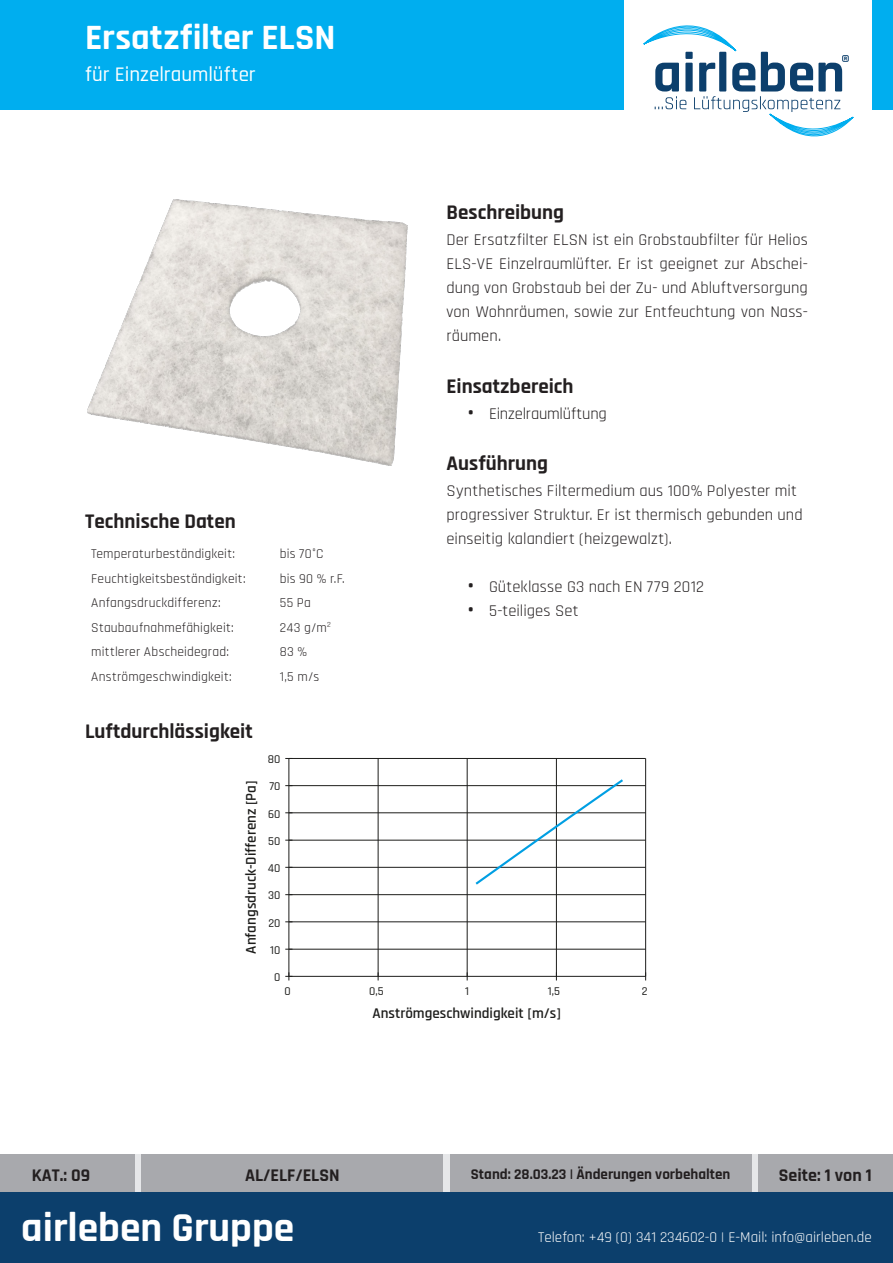
<style>
.page{position:relative;width:893px;height:1263px;background:#fff}
.page>*{position:absolute;margin:0;border:0;box-sizing:border-box;transform-origin:0 0}
.t1{font:700 41.55px "Rajdhani";color:#fff}
.t2{font:700 36px "Rajdhani";letter-spacing:.005em;color:#fff}
.t3{font:700 21px "Rajdhani";color:#231f20}
.t4{font:500 21px "Rajdhani";letter-spacing:-.005em;color:#fff}
.t5{font:700 18px "Rajdhani";color:#231f20}
.t6{font:16.5px/24px "Rajdhani";letter-spacing:.005em;color:#231f20}
.t7{font:16.5px "Rajdhani";letter-spacing:-.015em;color:#231f20}
.t8{font:600 15px "Rajdhani";color:#1d1d1b}
.t9{font:15px "Rajdhani";color:#fff}
.t10{font:700 15px "Rajdhani";color:#231f20}
.t11{font:13.5px "Rajdhani";letter-spacing:.015em;color:#231f20}
.t12{font:500 12px "Rajdhani";color:#1d1d1b}
.s1{font-weight:700;font-size:21px}
</style>
<div class="page">
<div style="left:0;top:0;width:893px;height:109px;background:#00aeef"></div>
<div style="left:625px;top:0;width:247px;height:149px;background:#fff"></div>
<svg style="left:643px;top:26px;width:210px;height:110px"></svg>
<div style="left:0;top:1154px;width:893px;height:39px;background:#e6e7e9"></div>
<div style="left:758px;top:1154px;width:135px;height:39px;background:#a8a9ad"></div>
<div style="left:0;top:1154px;width:135px;height:39px;background:#a8a9ad"></div>
<div style="left:450px;top:1154px;width:302px;height:39px;background:#a8a9ad"></div>
<div style="left:141px;top:1154px;width:302px;height:39px;background:#a8a9ad"></div>
<div style="left:0;top:1193px;width:893px;height:70px;background:#0c3f6c"></div>
<img style="left:88px;top:200px;width:319px;height:266px">
<hr style="left:289px;top:949px;width:357px;height:1px;background:#1d1d1b">
<hr style="left:289px;top:921px;width:357px;height:1px;background:#1d1d1b">
<hr style="left:289px;top:894px;width:357px;height:1px;background:#1d1d1b">
<hr style="left:289px;top:867px;width:357px;height:1px;background:#1d1d1b">
<hr style="left:289px;top:840px;width:357px;height:1px;background:#1d1d1b">
<hr style="left:289px;top:812px;width:357px;height:1px;background:#1d1d1b">
<hr style="left:289px;top:785px;width:357px;height:1px;background:#1d1d1b">
<hr style="left:289px;top:758px;width:357px;height:1px;background:#1d1d1b">
<hr style="left:378px;top:758px;width:1px;height:218px;background:#1d1d1b">
<hr style="left:467px;top:758px;width:1px;height:218px;background:#1d1d1b">
<hr style="left:556px;top:758px;width:1px;height:218px;background:#1d1d1b">
<hr style="left:645px;top:758px;width:1px;height:218px;background:#1d1d1b">
<hr style="left:289px;top:758px;width:1px;height:218px;background:#1d1d1b">
<hr style="left:289px;top:976px;width:357px;height:1px;background:#1d1d1b">
<svg style="left:285px;top:972px;width:7px;height:8px"></svg>
<svg style="left:473px;top:777px;width:152px;height:110px"></svg>
<p class="t2" style="left:85px;top:16px;width:252px">Ersatzfilter ELSN</p>
<p class="t4" style="left:85px;top:62px;width:172px">für Einzelraumlüfter</p>
<p class="t3" style="left:85px;top:508px;width:152px">Technische Daten</p>
<p class="t11" style="left:91px;top:545px;width:145px">Temperaturbeständigkeit:</p>
<p class="t11" style="left:280px;top:545px;width:45px">bis 70°C</p>
<p class="t11" style="left:91px;top:571px;width:156px">Feuchtigkeitsbeständigkeit:</p>
<p class="t11" style="left:280px;top:571px;width:67px">bis 90 % r.F.</p>
<p class="t11" style="left:91px;top:595px;width:131px">Anfangsdruckdifferenz:</p>
<p class="t11" style="left:280px;top:595px;width:33px">55 Pa</p>
<p class="t11" style="left:91px;top:620px;width:144px">Staubaufnahmefähigkeit:</p>
<p class="t11" style="left:280px;top:620px;width:53px">243 g/m<sup>2</sup></p>
<p class="t11" style="left:91px;top:644px;width:139px">mittlerer Abscheidegrad:</p>
<p class="t11" style="left:280px;top:644px;width:29px">83 %</p>
<p class="t11" style="left:91px;top:669px;width:142px">Anströmgeschwindigkeit:</p>
<p class="t11" style="left:280px;top:669px;width:41px">1,5 m/s</p>
<p class="t3" style="left:85px;top:719px;width:169px">Luftdurchlässigkeit</p>
<p class="t8" style="left:242px;top:953px;width:175px;rotate:-90deg">Anfangsdruck-Differenz [Pa]</p>
<p class="t12" style="left:268px;top:752px;width:14px">80</p>
<p class="t12" style="left:269px;top:779px;width:12px">70</p>
<p class="t12" style="left:268px;top:807px;width:14px">60</p>
<p class="t12" style="left:268px;top:834px;width:14px">50</p>
<p class="t12" style="left:268px;top:861px;width:14px">40</p>
<p class="t12" style="left:268px;top:889px;width:14px">30</p>
<p class="t12" style="left:268px;top:916px;width:14px">20</p>
<p class="t12" style="left:270px;top:943px;width:12px">10</p>
<p class="t12" style="left:274px;top:970px;width:8px">0</p>
<p class="t3" style="left:446px;top:200px;width:119px">Beschreibung</p>
<p class="t6" style="left:446px;top:229px;width:363px;text-align:justify">Der Ersatzfilter ELSN ist ein Grobstaubfilter für Helios ELS-VE Einzelraumlüfter. Er ist geeignet zur Abschei&shy;dung von Grobstaub bei der Zu- und Abluftversorgung von Wohnräumen, sowie zur Entfeuchtung von Nass&shy;räumen.</p>
<p class="t3" style="left:446px;top:373px;width:129px">Einsatzbereich</p>
<p class="t7" style="left:468px;top:404px;width:141px"><span class="s1">•</span> Einzelraumlüftung</p>
<p class="t3" style="left:446px;top:451px;width:103px">Ausführung</p>
<p class="t6" style="left:446px;top:479px;width:358px">Synthetisches Filtermedium aus 100% Polyester mit progressiver Struktur. Er ist thermisch gebunden und einseitig kalandiert (heizgewalzt).</p>
<p class="t6" style="left:468px;top:575px;width:238px"><span class="s1">•</span> Güteklasse G3 nach EN 779 2012</p>
<p class="t6" style="left:468px;top:599px;width:112px"><span class="s1">•</span> 5-teiliges Set</p>
<p class="t12" style="left:548px;top:984px;width:14px">1,5</p>
<p class="t12" style="left:642px;top:984px;width:7px">2</p>
<p class="t12" style="left:285px;top:984px;width:8px">0</p>
<p class="t12" style="left:369px;top:984px;width:16px">0,5</p>
<p class="t12" style="left:465px;top:984px;width:5px">1</p>
<p class="t8" style="left:373px;top:1004px;width:190px">Anströmgeschwindigkeit [m/s]</p>
<p class="t5" style="left:32px;top:1164px;width:60px">KAT.: 09</p>
<p class="t5" style="left:245px;top:1164px;width:96px">AL/ELF/ELSN</p>
<p class="t10" style="left:471px;top:1165px;width:261px">Stand: 28.03.23 | Änderungen vorbehalten</p>
<p class="t5" style="left:779px;top:1164px;width:94px">Seite: 1 von 1</p>
<h1 class="t1" style="left:21px;top:1202px;width:275px">airleben Gruppe</h1>
<p class="t9" style="left:538px;top:1228px;width:335px">Telefon: +49 (0) 341 234602-0 | E-Mail: info@airleben.de</p>
</div>
